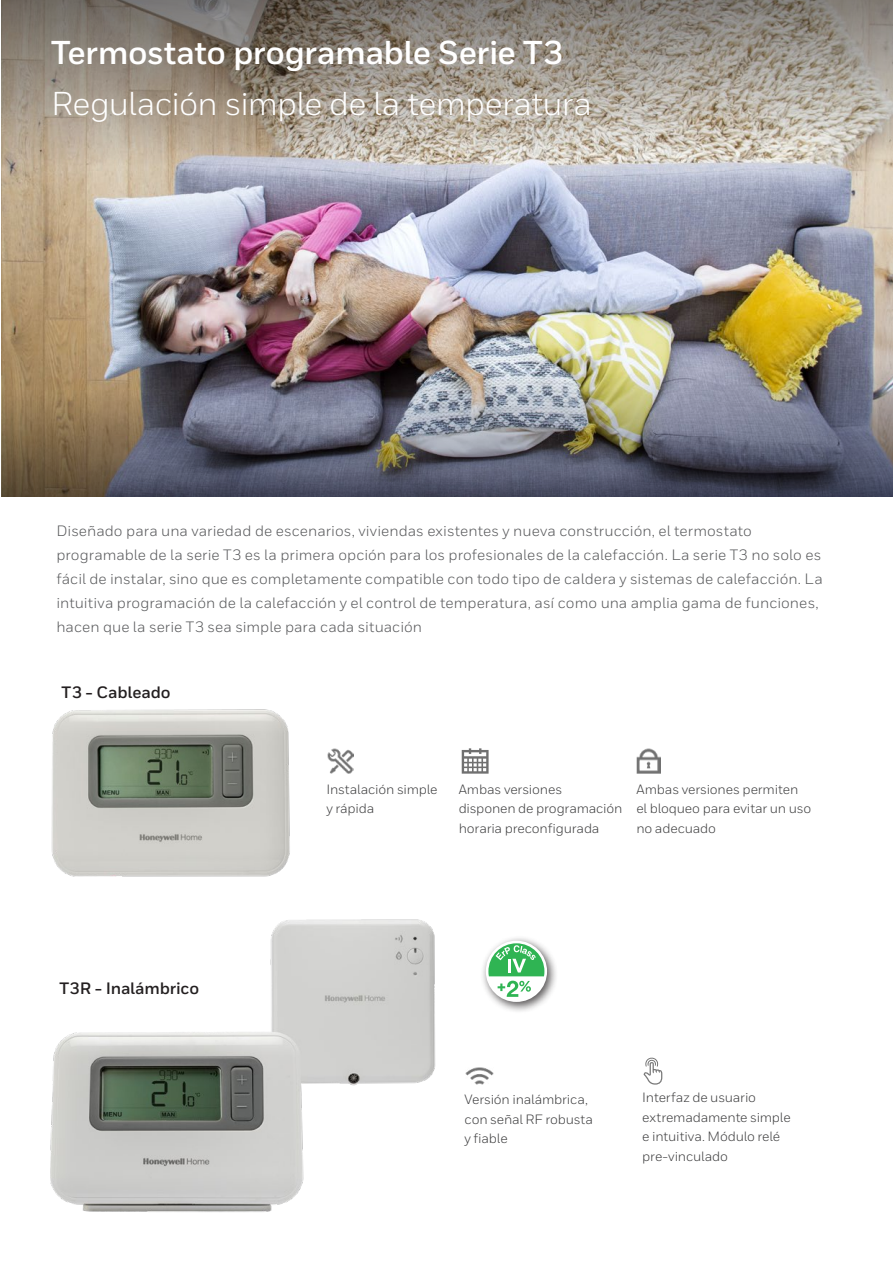
<style>
.page{position:relative;width:893px;height:1263px;background:#fff}
.page>*{position:absolute;margin:0;border:0;box-sizing:border-box;transform-origin:0 0}
.t1{font:33px "Honeywell Sans";letter-spacing:-.02em;color:#fff}
.t2{font:700 33px "Honeywell Sans";letter-spacing:-.015em;color:#fff}
.t3{font:700 16.5px "Honeywell Sans";letter-spacing:-.01em;color:#231f20}
.t4{font:15px/24px "Honeywell Sans";letter-spacing:.005em;color:#57585a}
.t5{font:13.5px/19.5px "Honeywell Sans";letter-spacing:-.01em;color:#3e3e3f}
</style>
<div class="page">
<img style="left:50px;top:919px;width:386px;height:293px">
<img style="left:1px;top:271px;width:892px;height:51px">
<img style="left:1px;top:0;width:892px;height:271px">
<img style="left:1px;top:322px;width:892px;height:174px">
<svg style="left:644px;top:1057px;width:18px;height:27px"></svg>
<svg style="left:462px;top:748px;width:27px;height:26px"></svg>
<img style="left:465px;top:1067px;width:28px;height:18px">
<img style="left:636px;top:748px;width:25px;height:26px">
<img style="left:327px;top:748px;width:26px;height:25px">
<img style="left:51px;top:709px;width:239px;height:168px">
<div style="left:480px;top:935px;width:78px;height:78px;background:#231f20;opacity:.75"></div>
<div style="left:486px;top:941px;width:61px;height:61px;background:#fff;border-radius:50%"></div>
<svg style="left:488px;top:943px;width:56px;height:54px"></svg>
<h1 class="t2" style="left:51px;top:32px;width:514px">Termostato programable Serie T3</h1>
<h1 class="t1" style="left:51px;top:84px;width:542px">Regulación simple de la temperatura</h1>
<p class="t4" style="left:56px;top:518px;width:768px">Diseñado para una variedad de escenarios, viviendas existentes y nueva construcción, el termostato programable de la serie T3 es la primera opción para los profesionales de la calefacción. La serie T3 no solo es fácil de instalar, sino que es completamente compatible con todo tipo de caldera y sistemas de calefacción. La intuitiva programación de la calefacción y el control de temperatura, así como una amplia gama de funciones, hacen que la serie T3 sea simple para cada situación</p>
<p class="t3" style="left:62px;top:683px;width:110px">T3 - Cableado</p>
<p class="t3" style="left:60px;top:978px;width:141px">T3R - Inalámbrico</p>
<p class="t5" style="left:326px;top:779px;width:113px">Instalación simple y rápida</p>
<p class="t5" style="left:459px;top:779px;width:165px">Ambas versiones disponen de programación horaria preconfigurada</p>
<p class="t5" style="left:636px;top:779px;width:176px">Ambas versiones permiten el bloqueo para evitar un uso no adecuado</p>
<p class="t5" style="left:465px;top:1090px;width:130px">Versión inalámbrica, con señal RF robusta y fiable</p>
<p class="t5" style="left:642px;top:1088px;width:150px">Interfaz de usuario extremadamente simple e intuitiva. Módulo relé pre-vinculado</p>
</div>
